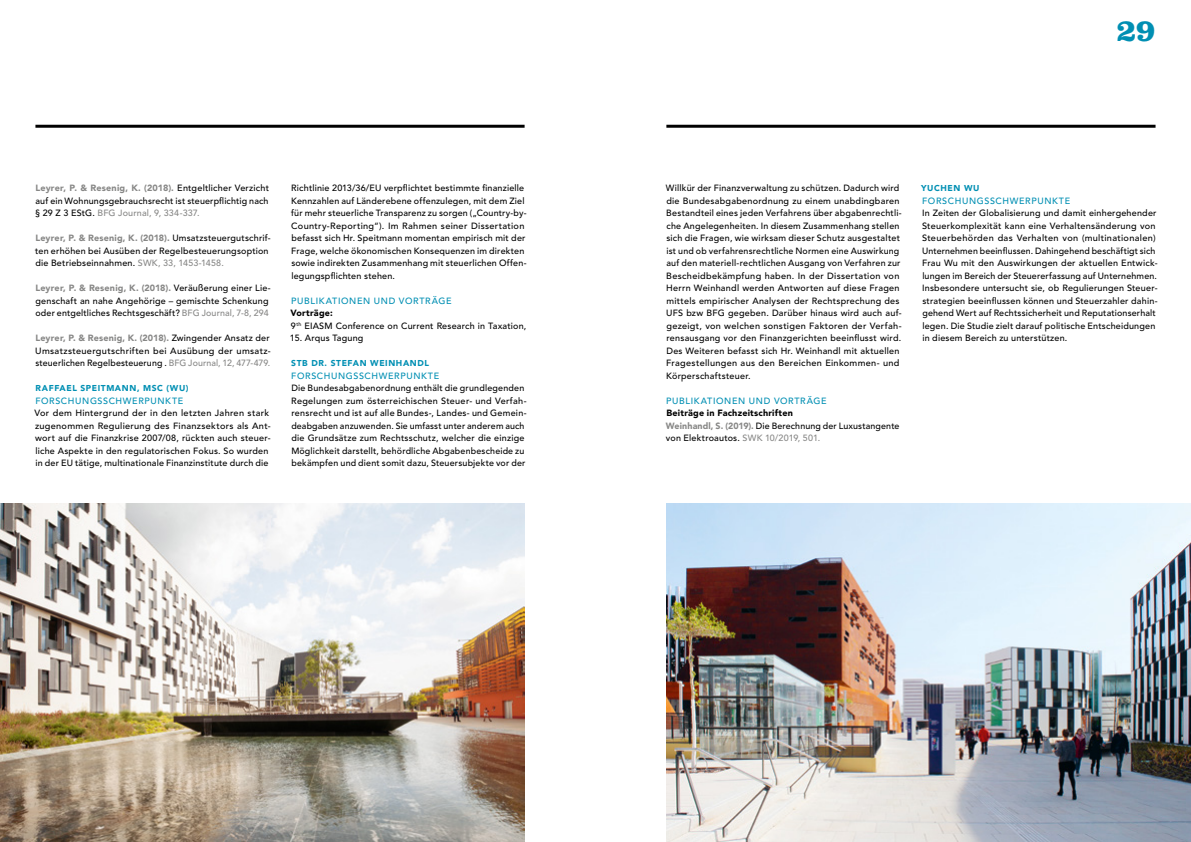
<style>
.page{position:relative;width:1191px;height:842px;background:#fff}
.page>*{position:absolute;margin:0;border:0;box-sizing:border-box;transform-origin:0 0}
.t1{font:700 32px "Clarendon LT Std";color:#008fb3}
.t2{font:500 9px/12.5px "Avenir LT Std";letter-spacing:.025em;color:#000}
.t3{font:500 9px "Avenir LT Std";letter-spacing:.07em;color:#008fb3}
.t4{font:900 8.5px "Avenir LT Std";letter-spacing:.07em;color:#008fb3}
.s1{font-weight:900;color:#878786}
.s2{color:#878786}
.s3{font-weight:900}
</style>
<div class="page">
<img style="left:666px;top:504px;width:525px;height:338px">
<img style="left:0;top:504px;width:524px;height:338px">
<hr style="left:35px;top:125px;width:489px;height:3px;background:#000">
<hr style="left:666px;top:125px;width:489px;height:3px;background:#000">
<p class="t2" style="left:35px;top:182px;width:235px;text-align:justify"><span class="s1">Leyrer, P. &amp; Resenig, K. (2018).</span> Entgeltlicher Verzicht auf ein Wohnungsgebrauchsrecht ist steuerpflichtig nach § 29 Z 3 EStG. <span class="s2">BFG Journal, 9, 334-337.</span></p>
<p class="t2" style="left:35px;top:232px;width:237px"><span class="s1">Leyrer, P. &amp; Resenig, K. (2018).</span> Umsatzsteuergutschrif&shy;ten erhöhen bei Ausüben der Regelbesteuerungsoption die Betriebseinnahmen. <span class="s2">SWK, 33, 1453-1458.</span></p>
<p class="t2" style="left:35px;top:282px;width:237px"><span class="s1">Leyrer, P. &amp; Resenig, K. (2018).</span> Veräußerung einer Lie&shy;genschaft an nahe Angehörige – gemischte Schenkung oder entgeltliches Rechtsgeschäft? <span class="s2">BFG Journal, 7-8, 294</span></p>
<p class="t2" style="left:35px;top:332px;width:236px;text-align:justify"><span class="s1">Leyrer, P. &amp; Resenig, K. (2018).</span> Zwingender Ansatz der Umsatzsteuergutschriften bei Ausübung der umsatz&shy;steuerlichen Regelbesteuerung . <span class="s2">BFG Journal, 12, 477-479.</span></p>
<p class="t4" style="left:36px;top:383px;width:155px">RAFFAEL SPEITMANN, MSC (WU)</p>
<p class="t3" style="left:35px;top:395px;width:149px">FORSCHUNGSSCHWERPUNKTE</p>
<p class="t2" style="left:35px;top:407px;width:237px">Vor dem Hintergrund der in den letzten Jahren stark zugenommen Regulierung des Finanzsektors als Ant&shy;wort auf die Finanzkrise 2007/08, rückten auch steuer&shy;liche Aspekte in den regulatorischen Fokus. So wurden in der EU tätige, multinationale Finanzinstitute durch die</p>
<p class="t2" style="left:291px;top:182px;width:237px">Richtlinie 2013/36/EU verpflichtet bestimmte finanzielle Kennzahlen auf Länderebene offenzulegen, mit dem Ziel für mehr steuerliche Transparenz zu sorgen („Country-by-Country-Reporting“). Im Rahmen seiner Dissertation befasst sich Hr. Speitmann momentan empirisch mit der Frage, welche ökonomischen Konsequenzen im direkten sowie indirekten Zusammenhang mit steuerlichen Offen&shy;legungspflichten stehen.</p>
<p class="t3" style="left:291px;top:295px;width:162px">PUBLIKATIONEN UND VORTRÄGE</p>
<p class="t2" style="left:290px;top:307px;width:237px"><span class="s3">Vorträge:<br></span>9<sup>th</sup> EIASM Conference on Current Research in Taxation,</p>
<p class="t2" style="left:290px;top:332px;width:75px">15. Arqus Tagung</p>
<p class="t4" style="left:291px;top:358px;width:139px">STB DR. STEFAN WEINHANDL</p>
<p class="t3" style="left:291px;top:370px;width:149px">FORSCHUNGSSCHWERPUNKTE</p>
<p class="t2" style="left:291px;top:382px;width:237px">Die Bundesabgabenordnung enthält die grundlegenden Regelungen zum österreichischen Steuer- und Verfah&shy;rensrecht und ist auf alle Bundes-, Landes- und Gemein&shy;deabgaben anzuwenden. Sie umfasst unter anderem auch die Grundsätze zum Rechtsschutz, welcher die einzige Möglichkeit darstellt, behördliche Abgabenbescheide zu bekämpfen und dient somit dazu, Steuersubjekte vor der</p>
<h1 class="t1" style="left:1116px;top:11px;width:40px">29</h1>
<p class="t2" style="left:666px;top:182px;width:237px">Willkür der Finanzverwaltung zu schützen. Dadurch wird die Bundesabgabenordnung zu einem unabdingbaren Bestandteil eines jeden Verfahrens über abgabenrechtli&shy;che Angelegenheiten. In diesem Zusammenhang stellen sich die Fragen, wie wirksam dieser Schutz ausgestaltet ist und ob verfahrensrechtliche Normen eine Auswirkung auf den materiell-rechtlichen Ausgang von Verfahren zur Bescheidbekämpfung haben. In der Dissertation von Herrn Weinhandl werden Antworten auf diese Fragen mittels empirischer Analysen der Rechtsprechung des UFS bzw BFG gegeben. Darüber hinaus wird auch auf&shy;gezeigt, von welchen sonstigen Faktoren der Verfah&shy;rensausgang vor den Finanzgerichten beeinflusst wird.<br>Des Weiteren befasst sich Hr. Weinhandl mit aktuellen Fragestellungen aus den Bereichen Einkommen- und Körperschaftsteuer.</p>
<p class="t3" style="left:666px;top:395px;width:162px">PUBLIKATIONEN UND VORTRÄGE</p>
<p class="t2" style="left:666px;top:407px;width:235px"><span class="s3">Beiträge in Fachzeitschriften<br></span><span class="s1">Weinhandl, S. (2019).</span> Die Berechnung der Luxustangente von Elektroautos. <span class="s2">SWK 10/2019, 501.</span></p>
<p class="t4" style="left:921px;top:183px;width:60px">YUCHEN WU</p>
<p class="t3" style="left:922px;top:195px;width:149px">FORSCHUNGSSCHWERPUNKTE</p>
<p class="t2" style="left:922px;top:207px;width:237px">In Zeiten der Globalisierung und damit einhergehender Steuerkomplexität kann eine Verhaltensänderung von Steuerbehörden das Verhalten von (multinationalen)<br>Unternehmen beeinflussen. Dahingehend beschäftigt sich Frau Wu mit den Auswirkungen der aktuellen Entwick&shy;lungen im Bereich der Steuererfassung auf Unternehmen.<br>Insbesondere untersucht sie, ob Regulierungen Steuer&shy;strategien beeinflussen können und Steuerzahler dahin&shy;gehend Wert auf Rechtssicherheit und Reputationserhalt legen. Die Studie zielt darauf politische Entscheidungen in diesem Bereich zu unterstützen.</p>
</div>
